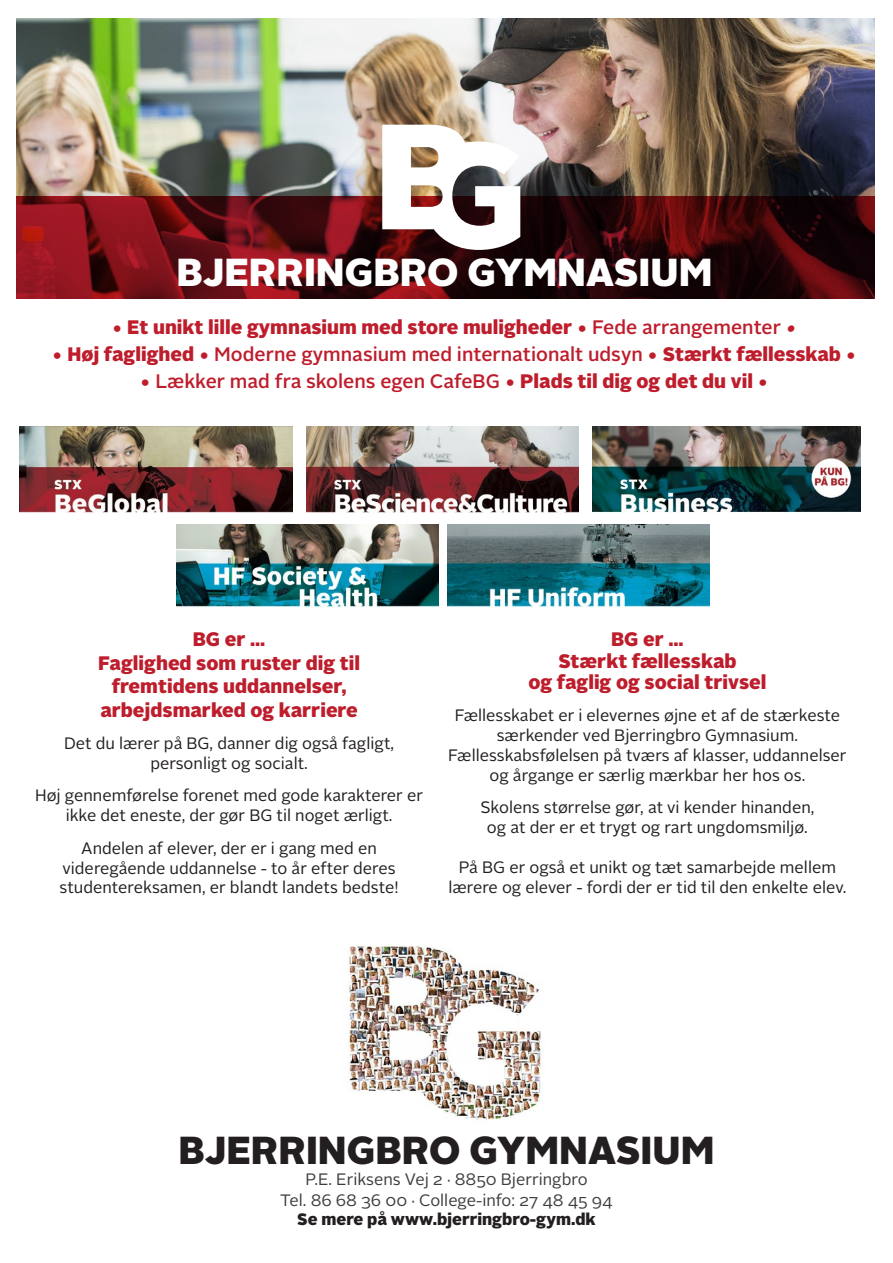
<style>
.page{position:relative;width:893px;height:1263px;background:#fff}
.page>*{position:absolute;margin:0;border:0;box-sizing:border-box;transform-origin:0 0}
.t1{font:900 39px "Alright Sans";color:#fff}
.Citat{font:900 39px "Alright Sans";color:#231f20}
.Mellem_2020{font:900 19.5px/23.4px "Alright Sans";color:#be1d2c;text-align:center}
.t2{font:500 19.5px "Alright Sans";color:#be1d2c}
.Brødtekst2020{font:16.5px/19.8px "Alright Sans";color:#231f20;text-align:center}
.Brødtekst{font:16.5px "Alright Sans";color:#3e3e3f}
.Citat-2{font:900 16.5px "Alright Sans";color:#231f20}
.s1{font-weight:500}
.s2{font-style:italic}
.s3{font-weight:900}
</style>
<div class="page">
<img style="left:16px;top:18px;width:859px;height:179px">
<svg style="left:16px;top:197px;width:859px;height:102px;background:#4b0a0f"></svg>
<img style="left:19px;top:426px;width:273px;height:87px">
<img style="left:307px;top:427px;width:272px;height:86px">
<img style="left:592px;top:426px;width:268px;height:87px">
<img style="left:448px;top:525px;width:261px;height:83px">
<img style="left:176px;top:525px;width:263px;height:82px">
<svg style="left:382px;top:125px;width:138px;height:125px"></svg>
<img style="left:349px;top:946px;width:192px;height:174px">
<p class="t1" style="left:176px;top:244px;width:538px">BJERRINGBRO GYMNASIUM</p>
<p class="Mellem_2020" style="left:112px;top:315px;width:686px">• Et unikt lille gymnasium med store muligheder • <span class="s1">Fede arrangementer</span> <span class="s2">•</span></p>
<p class="t2" style="left:52px;top:341px;width:806px"><span class="s3">• Høj faglighed •</span> Moderne gymnasium med internationalt udsyn <span class="s3">• Stærkt fællesskab •</span></p>
<p class="t2" style="left:140px;top:368px;width:630px"><span class="s3">•</span> Lækker mad fra skolens egen CafeBG <span class="s3">• Plads til dig og det du vil •</span></p>
<p class="Mellem_2020" style="left:98px;top:628px;width:264px">BG er ...<br>Faglighed som ruster dig til fremtidens uddannelser, arbejdsmarked og karriere</p>
<p class="Brødtekst2020" style="left:64px;top:734px;width:331px">Det du lærer på BG, danner dig også fagligt, personligt og socialt.</p>
<p class="Brødtekst2020" style="left:35px;top:786px;width:389px">Høj gennemførelse forenet med gode karakterer er ikke det eneste, der gør BG til noget ærligt.</p>
<p class="Brødtekst2020" style="left:60px;top:838px;width:340px">Andelen af elever, der er i gang med en videregående uddannelse - to år efter deres studentereksamen, er blandt landets bedste!</p>
<p class="Mellem_2020" style="left:528px;top:629px;width:240px;line-height:21.3px">BG er ...<br>Stærkt fællesskab<br>og faglig og social trivsel</p>
<p class="Brødtekst2020" style="left:448px;top:706px;width:400px">Fællesskabet er i elevernes øjne et af de stærkeste særkender ved Bjerringbro Gymnasium.<br>Fællesskabsfølelsen på tværs af klasser, uddannelser og årgange er særlig mærkbar her hos os.</p>
<p class="Brødtekst2020" style="left:480px;top:798px;width:335px">Skolens størrelse gør, at vi kender hinanden, og at der er et trygt og rart ungdomsmiljø.</p>
<p class="Brødtekst2020" style="left:448px;top:857px;width:400px">På BG er også et unikt og tæt samarbejde mellem lærere og elever - fordi der er tid til den enkelte elev.</p>
<p class="Citat" style="left:178px;top:1122px;width:538px">BJERRINGBRO GYMNASIUM</p>
<p class="Brødtekst" style="left:305px;top:1167px;width:284px">P.E. Eriksens Vej 2 · 8850 Bjerringbro</p>
<p class="Brødtekst" style="left:280px;top:1188px;width:334px">Tel. 86 68 36 00 · College-info: 27 48 45 94</p>
<p class="Citat-2" style="left:297px;top:1208px;width:300px">Se mere på www.bjerringbro-gym.dk</p>
</div>
